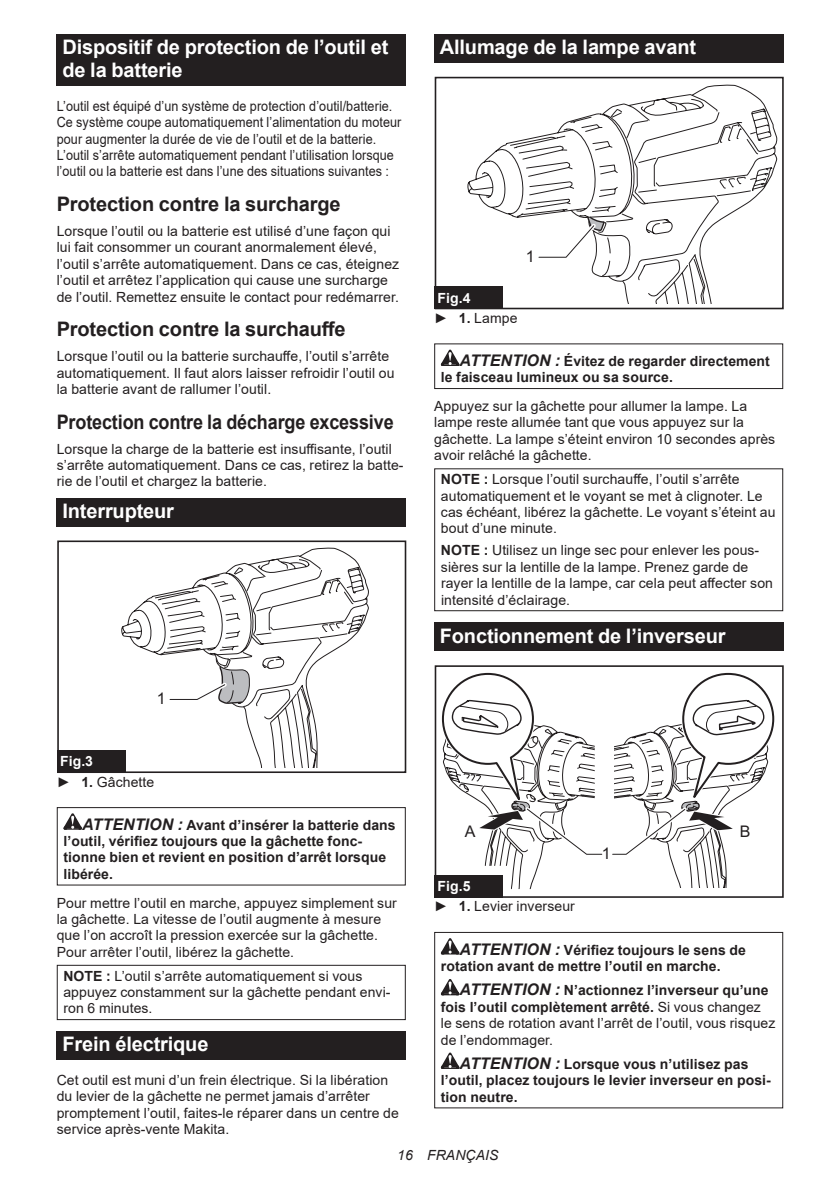
<style>
.page{position:relative;width:840px;height:1191px;background:#fff}
.page>*{position:absolute;margin:0;border:0;box-sizing:border-box;transform-origin:0 0}
.t1{font:700 20px/23.4px "Arial";letter-spacing:-.01em;color:#fff}
.t2{font:700 20px "Arial";letter-spacing:-.01em;color:#231f20}
.t3{font:700 20px "Arial";letter-spacing:-.01em;color:#231f20;scale:.9 1}
.t4{font:16px "Arial";color:#231f20}
.t5{font:14px/16.4px "Arial";letter-spacing:.005em;color:#231f20}
.t6{font:700 14px/16.4px "Arial";letter-spacing:.005em;color:#231f20}
.t7{font:14px/16.4px "Arial";letter-spacing:.005em;color:#231f20;scale:.9 1}
.t8{font:italic 14px "Arial";letter-spacing:.005em;color:#231f20}
.s1{font-weight:700;color:#fff}
.s2{font-weight:700}
.s3{font-style:italic;font-size:16px}
.s4{font-weight:700;font-style:italic;font-size:16px}
</style>
<div class="page">
<div style="left:57px;top:34px;width:348px;height:52px;background:#231f20"></div>
<div style="left:57px;top:498px;width:348px;height:28px;background:#231f20"></div>
<div style="left:57px;top:540px;width:349px;height:233px;border:2px solid #231f20"></div>
<svg style="left:121px;top:547px;width:248px;height:220px"></svg>
<div style="left:57px;top:750px;width:68px;height:23px;background:#231f20"></div>
<svg style="left:63px;top:813px;width:19px;height:16px"></svg>
<div style="left:57px;top:807px;width:348px;height:78px;border:1px solid #231f20"></div>
<div style="left:57px;top:964px;width:348px;height:56px;border:1px solid #231f20"></div>
<div style="left:57px;top:1031px;width:348px;height:29px;background:#231f20"></div>
<div style="left:434px;top:34px;width:348px;height:29px;background:#231f20"></div>
<svg style="left:591px;top:84px;width:186px;height:220px"></svg>
<svg style="left:437px;top:286px;width:66px;height:20px"></svg>
<div style="left:434px;top:77px;width:349px;height:232px;border:2px solid #231f20"></div>
<svg style="left:467px;top:113px;width:170px;height:148px"></svg>
<div style="left:434px;top:287px;width:68px;height:22px;background:#231f20"></div>
<svg style="left:440px;top:349px;width:19px;height:17px"></svg>
<div style="left:434px;top:343px;width:348px;height:46px;border:1px solid #231f20"></div>
<div style="left:434px;top:468px;width:348px;height:143px;border:1px solid #231f20"></div>
<div style="left:434px;top:622px;width:348px;height:29px;background:#231f20"></div>
<div style="left:434px;top:665px;width:349px;height:233px;border:2px solid #231f20"></div>
<svg style="left:441px;top:672px;width:334px;height:217px"></svg>
<div style="left:434px;top:875px;width:68px;height:23px;background:#231f20"></div>
<svg style="left:440px;top:938px;width:19px;height:16px"></svg>
<svg style="left:440px;top:979px;width:19px;height:16px"></svg>
<svg style="left:440px;top:1052px;width:19px;height:17px"></svg>
<div style="left:434px;top:932px;width:348px;height:176px;border:1px solid #231f20"></div>
<h1 class="t1" style="left:62px;top:36px;width:327px">Dispositif de protection de l’outil et de la batterie</h1>
<p class="t7" style="left:57px;top:98px;width:384px">L’outil est équipé d’un système de protection d’outil/batterie.<br>Ce système coupe automatiquement l’alimentation du moteur pour augmenter la durée de vie de l’outil et de la batterie.<br>L’outil s’arrête automatiquement pendant l’utilisation lorsque l’outil ou la batterie est dans l’une des situations suivantes :</p>
<h1 class="t2" style="left:57px;top:190px;width:285px">Protection contre la surcharge</h1>
<p class="t5" style="left:57px;top:223px;width:344px">Lorsque l’outil ou la batterie est utilisé d’une façon qui lui fait consommer un courant anormalement élevé, l’outil s’arrête automatiquement. Dans ce cas, éteignez l’outil et arrêtez l’application qui cause une surcharge de l’outil. Remettez ensuite le contact pour redémarrer.</p>
<h1 class="t2" style="left:57px;top:315px;width:290px">Protection contre la surchauffe</h1>
<p class="t5" style="left:57px;top:348px;width:339px">Lorsque l’outil ou la batterie surchauffe, l’outil s’arrête automatiquement. Il faut alors laisser refroidir l’outil ou la batterie avant de rallumer l’outil.</p>
<h1 class="t3" style="left:57px;top:407px;width:375px">Protection contre la décharge excessive</h1>
<p class="t5" style="left:57px;top:440px;width:348px">Lorsque la charge de la batterie est insuffisante, l’outil s’arrête automatiquement. Dans ce cas, retirez la batte&shy;rie de l’outil et chargez la batterie.</p>
<h1 class="t1" style="left:62px;top:499px;width:113px">Interrupteur</h1>
<p class="t4" style="left:157px;top:688px;width:10px">1</p>
<p class="t5" style="left:57px;top:751px;width:99px;line-height:20.2px"><span class="s1">Fig.3<br></span>► <span class="s2">1.</span> Gâchette</p>
<p class="t6" style="left:63px;top:816px;width:333px;text-indent:19px"><span class="s3">ATTENTION :</span> Avant d’insérer la batterie dans l’outil, vérifiez toujours que la gâchette fonc&shy;tionne bien et revient en position d’arrêt lorsque libérée.</p>
<p class="t5" style="left:57px;top:894px;width:341px">Pour mettre l’outil en marche, appuyez simplement sur la gâchette. La vitesse de l’outil augmente à mesure que l’on accroît la pression exercée sur la gâchette.<br>Pour arrêter l’outil, libérez la gâchette.</p>
<p class="t5" style="left:63px;top:967px;width:328px"><span class="s2">NOTE :</span> L’outil s’arrête automatiquement si vous appuyez constamment sur la gâchette pendant envi&shy;ron 6 minutes.</p>
<h1 class="t1" style="left:62px;top:1033px;width:147px">Frein électrique</h1>
<p class="t5" style="left:57px;top:1071px;width:343px">Cet outil est muni d’un frein électrique. Si la libération du levier de la gâchette ne permet jamais d’arrêter promptement l’outil, faites-le réparer dans un centre de service après-vente Makita.</p>
<h1 class="t1" style="left:439px;top:36px;width:257px">Allumage de la lampe avant</h1>
<p class="t4" style="left:525px;top:246px;width:10px">1</p>
<p class="t5" style="left:434px;top:287px;width:85px;line-height:20.2px"><span class="s1">Fig.4<br></span>► <span class="s2">1.</span> Lampe</p>
<p class="t6" style="left:440px;top:353px;width:330px;text-indent:19px"><span class="s3">ATTENTION :</span> Évitez de regarder directement le faisceau lumineux ou sa source.</p>
<p class="t5" style="left:434px;top:398px;width:342px">Appuyez sur la gâchette pour allumer la lampe. La lampe reste allumée tant que vous appuyez sur la gâchette. La lampe s’éteint environ 10 secondes après avoir relâché la gâchette.</p>
<p class="t5" style="left:440px;top:471px;width:336px"><span class="s2">NOTE :</span> Lorsque l’outil surchauffe, l’outil s’arrête automatiquement et le voyant se met à clignoter. Le cas échéant, libérez la gâchette. Le voyant s’éteint au bout d’une minute.</p>
<p class="t5" style="left:440px;top:542px;width:333px"><span class="s2">NOTE :</span> Utilisez un linge sec pour enlever les pous&shy;sières sur la lentille de la lampe. Prenez garde de rayer la lentille de la lampe, car cela peut affecter son intensité d’éclairage.</p>
<h1 class="t1" style="left:439px;top:624px;width:287px">Fonctionnement de l’inverseur</h1>
<p class="t4" style="left:464px;top:821px;width:12px">A</p>
<p class="t4" style="left:739px;top:821px;width:12px">B</p>
<p class="t4" style="left:601px;top:843px;width:10px">1</p>
<p class="t5" style="left:434px;top:876px;width:142px;line-height:20.2px"><span class="s1">Fig.5<br></span>► <span class="s2">1.</span> Levier inverseur</p>
<p class="t6" style="left:440px;top:941px;width:306px;text-indent:19px"><span class="s3">ATTENTION :</span> Vérifiez toujours le sens de rotation avant de mettre l’outil en marche.</p>
<p class="t5" style="left:440px;top:982px;width:336px;text-indent:19px"><span class="s4">ATTENTION :</span> <span class="s2">N’actionnez l’inverseur qu’une fois l’outil complètement arrêté.</span> Si vous changez<br>le sens de rotation avant l’arrêt de l’outil, vous risquez de l’endommager.</p>
<p class="t6" style="left:440px;top:1056px;width:331px;text-indent:19px"><span class="s3">ATTENTION :</span> Lorsque vous n’utilisez pas l’outil, placez toujours le levier inverseur en posi&shy;tion neutre.</p>
<p class="t8" style="left:397px;top:1146px;width:103px">16 FRANÇAIS</p>
</div>
